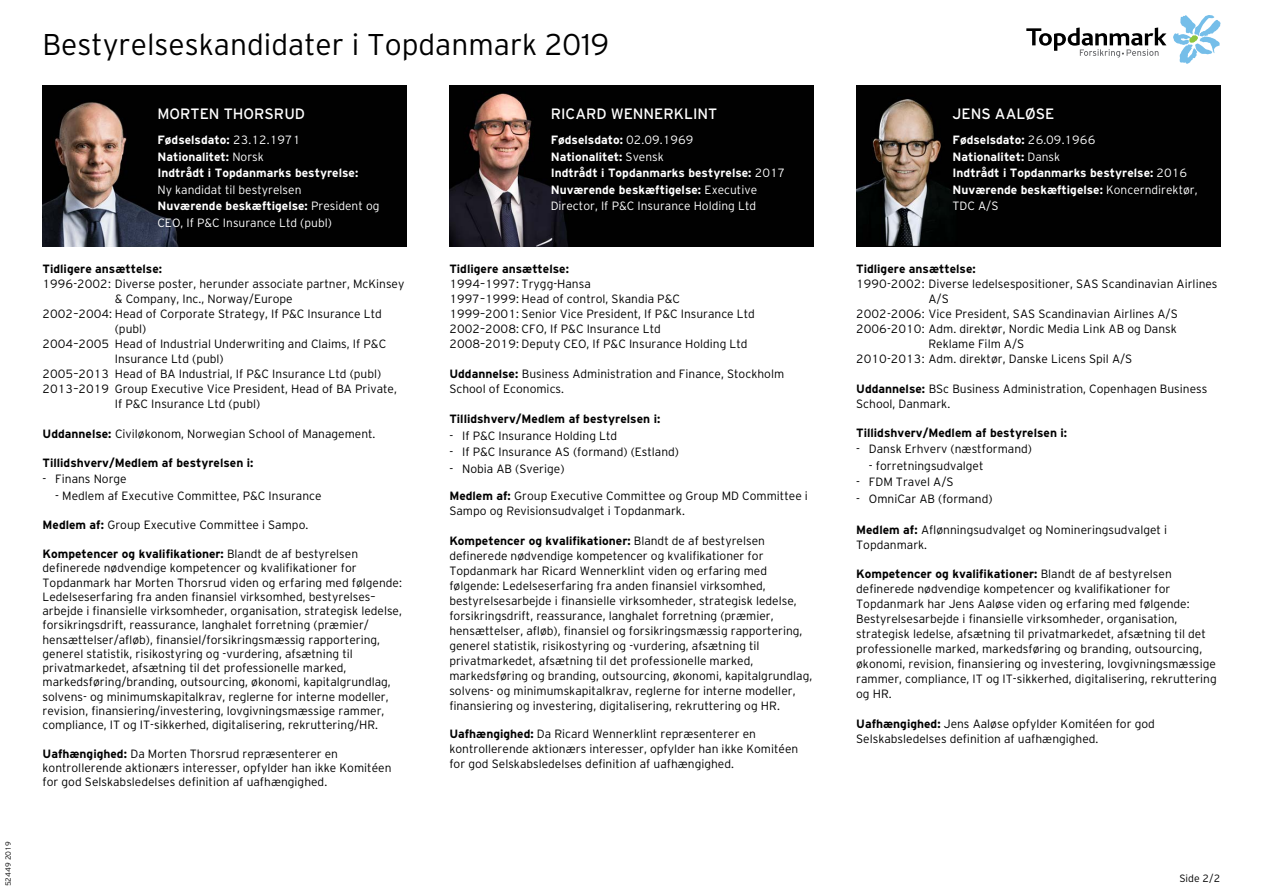
<style>
.page{position:relative;width:1263px;height:893px;background:#fff}
.page>*{position:absolute;margin:0;border:0;box-sizing:border-box;transform-origin:0 0}
.t1{font:300 30px "Interstate";color:#000}
.t2{font:15px "TDK Interstate";color:#fff}
.t3{font:300 12px/15px "TDK Interstate";color:#000}
.t4{font:700 12px/16.5px "TDK Interstate";color:#fff}
.t5{font:700 12px "TDK Interstate";color:#000}
.t6{font:300 12px/16.5px "TDK Interstate";color:#fff}
.t7{font:300 10.5px "TDK Interstate";color:#000}
.t8{font:300 7.5px "TDK Interstate";color:#000}
.s1{font-weight:300}
.s2{font-weight:700}
</style>
<div class="page">
<svg style="left:1026px;top:27px;width:140px;height:31px"></svg>
<svg style="left:1173px;top:15px;width:47px;height:49px"></svg>
<img style="left:43px;top:85px;width:364px;height:162px">
<img style="left:449px;top:85px;width:365px;height:162px">
<img style="left:856px;top:86px;width:364px;height:161px">
<p class="t8" style="left:4px;top:886px;width:47px;rotate:-90deg">52449 2019</p>
<h1 class="t1" style="left:43px;top:28px;width:568px">Bestyrelseskandidater i Topdanmark 2019</h1>
<p class="t2" style="left:157px;top:105px;width:149px">MORTEN THORSRUD</p>
<p class="t4" style="left:157px;top:132px;width:202px">Fødselsdato: <span class="s1">23.12.1971<br></span>Nationalitet: <span class="s1">Norsk<br></span>Indtrådt i Topdanmarks bestyrelse:</p>
<p class="t6" style="left:157px;top:181px;width:224px">Ny kandidat til bestyrelsen<br><span class="s2">Nuværende beskæftigelse:</span> President og<br>CEO, If P&amp;C Insurance Ltd (publ)</p>
<p class="t5" style="left:43px;top:262px;width:121px">Tidligere ansættelse:</p>
<p class="t3" style="left:43px;top:276px;width:363px">1996-2002: Diverse poster, herunder associate partner, McKinsey</p>
<p class="t3" style="left:115px;top:291px;width:179px">&amp; Company, Inc., Norway/Europe</p>
<p class="t3" style="left:43px;top:306px;width:341px">2002–2004: Head of Corporate Strategy, If P&amp;C Insurance Ltd</p>
<p class="t3" style="left:115px;top:321px;width:33px">(publ)</p>
<p class="t3" style="left:43px;top:336px;width:345px">2004–2005 Head of Industrial Underwriting and Claims, If P&amp;C</p>
<p class="t3" style="left:115px;top:351px;width:110px">Insurance Ltd (publ)</p>
<p class="t3" style="left:43px;top:366px;width:340px">2005–2013 Head of BA Industrial, If P&amp;C Insurance Ltd (publ)</p>
<p class="t3" style="left:43px;top:381px;width:356px">2013–2019 Group Executive Vice President, Head of BA Private,</p>
<p class="t3" style="left:115px;top:396px;width:147px">If P&amp;C Insurance Ltd (publ)</p>
<p class="t3" style="left:43px;top:426px;width:334px"><span class="s2">Uddannelse:</span> Civiløkonom, Norwegian School of Management.</p>
<p class="t5" style="left:43px;top:456px;width:212px">Tillidshverv/Medlem af bestyrelsen i:</p>
<p class="t3" style="left:43px;top:471px;width:86px">- Finans Norge</p>
<p class="t3" style="left:55px;top:488px;width:268px">- Medlem af Executive Committee, P&amp;C Insurance</p>
<p class="t3" style="left:43px;top:517px;width:267px"><span class="s2">Medlem af:</span> Group Executive Committee i Sampo.</p>
<p class="t3" style="left:43px;top:547px;width:361px;line-height:14.2px"><span class="s2">Kompetencer og kvalifikationer:</span> Blandt de af bestyrelsen definerede nødvendige kompetencer og kvalifikationer for Topdanmark har Morten Thorsrud viden og erfaring med følgende:<br>Ledelseserfaring fra anden finansiel virksomhed, bestyrelses– arbejde i finansielle virksomheder, organisation, strategisk ledelse, forsikringsdrift, reassurance, langhalet forretning (præmier/ hensættelser/afløb), finansiel/forsikringsmæssig rapportering, generel statistik, risikostyring og -vurdering, afsætning til privatmarkedet, afsætning til det professionelle marked, markedsføring/branding, outsourcing, økonomi, kapitalgrundlag, solvens- og minimumskapitalkrav, reglerne for interne modeller, revision, finansiering/investering, lovgivningsmæssige rammer, compliance, IT og IT-sikkerhed, digitalisering, rekruttering/HR.</p>
<p class="t3" style="left:43px;top:746px;width:350px;line-height:14.2px"><span class="s2">Uafhængighed:</span> Da Morten Thorsrud repræsenterer en kontrollerende aktionærs interesser, opfylder han ikke Komitéen for god Selskabsledelses definition af uafhængighed.</p>
<p class="t2" style="left:551px;top:105px;width:168px">RICARD WENNERKLINT</p>
<p class="t4" style="left:551px;top:132px;width:236px">Fødselsdato: <span class="s1">02.09.1969<br></span>Nationalitet: <span class="s1">Svensk<br></span>Indtrådt i Topdanmarks bestyrelse: <span class="s1">2017<br></span>Nuværende beskæftigelse: <span class="s1">Executive Director, If P&amp;C Insurance Holding Ltd</span></p>
<p class="t5" style="left:449px;top:262px;width:121px">Tidligere ansættelse:</p>
<p class="t3" style="left:449px;top:276px;width:307px">1994–1997: Trygg-Hansa<br>1997–1999: Head of control, Skandia P&amp;C<br>1999–2001: Senior Vice President, If P&amp;C Insurance Ltd 2002–2008: CFO, If P&amp;C Insurance Ltd<br>2008–2019: Deputy CEO, If P&amp;C Insurance Holding Ltd</p>
<p class="t3" style="left:449px;top:366px;width:336px"><span class="s2">Uddannelse:</span> Business Administration and Finance, Stockholm<br>School of Economics.</p>
<p class="t5" style="left:449px;top:412px;width:212px">Tillidshverv/Medlem af bestyrelsen i:</p>
<p class="t3" style="left:449px;top:428px;width:169px">- If P&amp;C Insurance Holding Ltd</p>
<p class="t3" style="left:449px;top:444px;width:231px">- If P&amp;C Insurance AS (formand) (Estland)</p>
<p class="t3" style="left:449px;top:461px;width:117px">- Nobia AB (Sverige)</p>
<p class="t3" style="left:449px;top:488px;width:360px"><span class="s2">Medlem af:</span> Group Executive Committee og Group MD Committee i<br>Sampo og Revisionsudvalget i Topdanmark.</p>
<p class="t3" style="left:449px;top:533px;width:364px"><span class="s2">Kompetencer og kvalifikationer:</span> Blandt de af bestyrelsen definerede nødvendige kompetencer og kvalifikationer for Topdanmark har Ricard Wennerklint viden og erfaring med følgende: Ledelseserfaring fra anden finansiel virksomhed, bestyrelsesarbejde i finansielle virksomheder, strategisk ledelse, forsikringsdrift, reassurance, langhalet forretning (præmier, hensættelser, afløb), finansiel og forsikringsmæssig rapportering, generel statistik, risikostyring og -vurdering, afsætning til privatmarkedet, afsætning til det professionelle marked, markedsføring og branding, outsourcing, økonomi, kapitalgrundlag, solvens- og minimumskapitalkrav, reglerne for interne modeller, finansiering og investering, digitalisering, rekruttering og HR.</p>
<p class="t3" style="left:449px;top:726px;width:350px"><span class="s2">Uafhængighed:</span> Da Ricard Wennerklint repræsenterer en kontrollerende aktionærs interesser, opfylder han ikke Komitéen for god Selskabsledelses definition af uafhængighed.</p>
<p class="t2" style="left:952px;top:105px;width:103px">JENS AALØSE</p>
<p class="t4" style="left:952px;top:132px;width:247px">Fødselsdato: <span class="s1">26.09.1966<br></span>Nationalitet: <span class="s1">Dansk<br></span>Indtrådt i Topdanmarks bestyrelse: <span class="s1">2016<br></span>Nuværende beskæftigelse: <span class="s1">Koncerndirektør,<br>TDC A/S</span></p>
<p class="t5" style="left:856px;top:262px;width:121px">Tidligere ansættelse:</p>
<p class="t3" style="left:856px;top:276px;width:363px">1990-2002: Diverse ledelsespositioner, SAS Scandinavian Airlines</p>
<p class="t3" style="left:928px;top:291px;width:22px">A/S</p>
<p class="t3" style="left:856px;top:306px;width:323px">2002-2006: Vice President, SAS Scandinavian Airlines A/S</p>
<p class="t3" style="left:856px;top:321px;width:322px">2006-2010: Adm. direktør, Nordic Media Link AB og Dansk</p>
<p class="t3" style="left:928px;top:336px;width:97px">Reklame Film A/S</p>
<p class="t3" style="left:856px;top:351px;width:278px">2010-2013: Adm. direktør, Danske Licens Spil A/S</p>
<p class="t3" style="left:856px;top:381px;width:353px"><span class="s2">Uddannelse:</span> BSc Business Administration, Copenhagen Business<br>School, Danmark.</p>
<p class="t5" style="left:856px;top:426px;width:212px">Tillidshverv/Medlem af bestyrelsen i:</p>
<p class="t3" style="left:856px;top:441px;width:177px">- Dansk Erhverv (næstformand)</p>
<p class="t3" style="left:869px;top:458px;width:116px">- forretningsudvalget</p>
<p class="t3" style="left:856px;top:474px;width:99px">- FDM Travel A/S</p>
<p class="t3" style="left:856px;top:491px;width:138px">- OmniCar AB (formand)</p>
<p class="t3" style="left:856px;top:522px;width:313px"><span class="s2">Medlem af:</span> Aflønningsudvalget og Nomineringsudvalget i<br>Topdanmark.</p>
<p class="t3" style="left:856px;top:566px;width:362px"><span class="s2">Kompetencer og kvalifikationer:</span> Blandt de af bestyrelsen definerede nødvendige kompetencer og kvalifikationer for Topdanmark har Jens Aaløse viden og erfaring med følgende:<br>Bestyrelsesarbejde i finansielle virksomheder, organisation, strategisk ledelse, afsætning til privatmarkedet, afsætning til det professionelle marked, markedsføring og branding, outsourcing, økonomi, revision, finansiering og investering, lovgivningsmæssige rammer, compliance, IT og IT-sikkerhed, digitalisering, rekruttering og HR.</p>
<p class="t3" style="left:856px;top:716px;width:300px"><span class="s2">Uafhængighed:</span> Jens Aaløse opfylder Komitéen for god<br>Selskabsledelses definition af uafhængighed.</p>
<p class="t7" style="left:1179px;top:872px;width:43px">Side 2/2</p>
</div>
